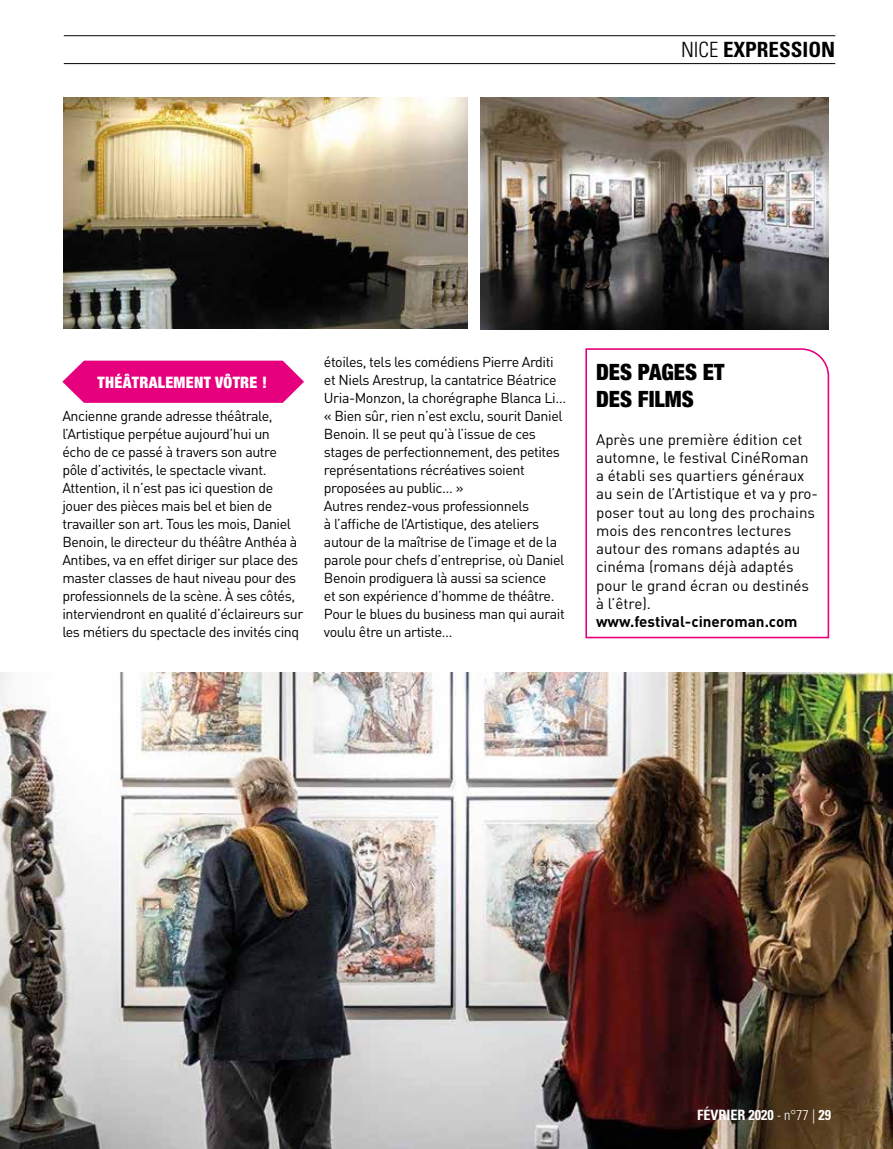
<style>
.page{position:relative;width:893px;height:1149px;background:#fff}
.page>*{position:absolute;margin:0;border:0;box-sizing:border-box;transform-origin:0 0}
.t1{font:900 condensed 22.35px/26.8px "Helvetica Neue";color:#000}
.t2{font:700 condensed 21px "Univers";color:#000}
.t3{font:900 condensed 15.75px "Helvetica Neue";letter-spacing:.02em;color:#fff}
.t4{font:15.15px/18.1px "DIN";color:#000}
.t5{font:700 15.15px "DIN";color:#000}
.t6{font:14.25px/18px "DIN";letter-spacing:-.03em;color:#000}
.t7{font:700 condensed 14.25px "Univers";color:#fff}
.s1{font-weight:300}
</style>
<div class="page">
<hr style="left:64px;top:63px;width:771px;height:1px;background:#000">
<hr style="left:64px;top:35px;width:771px;height:1px;background:#000">
<img style="left:480px;top:98px;width:348px;height:232px">
<img style="left:1px;top:672px;width:892px;height:476px">
<img style="left:64px;top:98px;width:404px;height:230px">
<img style="left:0;top:672px;width:1px;height:476px">
<svg style="left:585px;top:348px;width:245px;height:291px"></svg>
<svg style="left:62px;top:360px;width:242px;height:43px;background:#e81b8a"></svg>
<h2 class="t2" style="left:681px;top:37px;width:156px"><span class="s1">NICE</span> EXPRESSION</h2>
<p class="t3" style="left:98px;top:369px;width:171px">THÉÂTRALEMENT VÔTRE !</p>
<p class="t6" style="left:62px;top:406px;width:242px">Ancienne grande adresse théâtrale, l’Artistique perpétue aujourd’hui un<br>écho de ce passé à travers son autre pôle d’activités, le spectacle vivant.<br>Attention, il n’est pas ici question de jouer des pièces mais bel et bien de travailler son art. Tous les mois, Daniel Benoin, le directeur du théâtre Anthéa à Antibes, va en effet diriger sur place des master classes de haut niveau pour des professionnels de la scène. À ses côtés, interviendront en qualité d’éclaireurs sur les métiers du spectacle des invités cinq</p>
<p class="t6" style="left:324px;top:352px;width:244px">étoiles, tels les comédiens Pierre Arditi et Niels Arestrup, la cantatrice Béatrice Uria-Monzon, la chorégraphe Blanca Li… « Bien sûr, rien n’est exclu, sourit Daniel Benoin. Il se peut qu’à l’issue de ces stages de perfectionnement, des petites représentations récréatives soient proposées au public… »<br>Autres rendez-vous professionnels<br>à l’affiche de l’Artistique, des ateliers autour de la maîtrise de l’image et de la parole pour chefs d’entreprise, où Daniel Benoin prodiguera là aussi sa science<br>et son expérience d’homme de théâtre.<br>Pour le blues du business man qui aurait voulu être un artiste…</p>
<h1 class="t1" style="left:596px;top:357px;width:130px">DES PAGES ET<br>DES FILMS</h1>
<p class="t4" style="left:596px;top:430px;width:224px">Après une première édition cet automne, le festival CinéRoman a établi ses quartiers généraux au sein de l’Artistique et va y pro&shy;poser tout au long des prochains mois des rencontres lectures autour des romans adaptés au cinéma (romans déjà adaptés pour le grand écran ou destinés à l’être).</p>
<p class="t5" style="left:596px;top:611px;width:203px">www.festival-cineroman.com</p>
<p class="t7" style="left:697px;top:1105px;width:135px">FÉVRIER 2020 <span class="s1">- n°77 |</span> 29</p>
</div>
